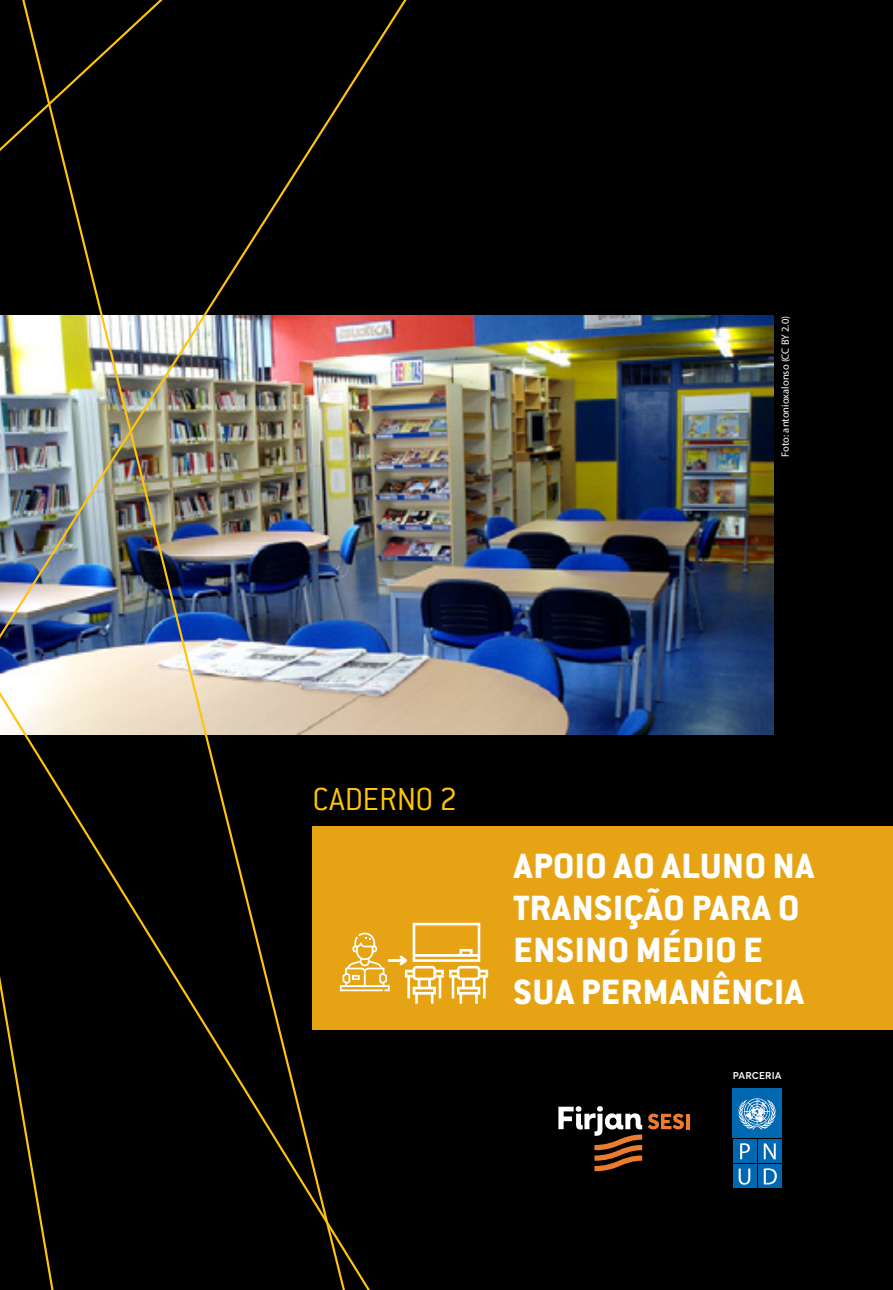
<style>
.page{position:relative;width:893px;height:1290px;background:#000}
.page>*{position:absolute;margin:0;border:0;box-sizing:border-box;transform-origin:0 0}
.t1{font:700 38.5px/42px "Conduit ITC Extra";letter-spacing:.015em;color:#fff}
.t2{font:35px "Conduit ITC Light";color:#ffc50c}
.t3{font:10.5px "Myriad Pro";color:#fff}
.t4{font:600 9.8px "Averta";letter-spacing:.015em;color:#fff}
</style>
<div class="page">
<img style="left:458px;top:316px;width:315px;height:419px">
<div style="left:313px;top:826px;width:580px;height:203px;background:#e6a415"></div>
<svg style="left:458px;top:923px;width:30px;height:80px"></svg>
<div style="left:733px;top:1139px;width:23px;height:24px;background:#0067b1"></div>
<svg style="left:740px;top:1143px;width:10px;height:16px"></svg>
<div style="left:758px;top:1139px;width:24px;height:24px;background:#0067b1"></div>
<svg style="left:764px;top:1143px;width:12px;height:16px"></svg>
<div style="left:733px;top:1164px;width:23px;height:24px;background:#0067b1"></div>
<svg style="left:739px;top:1168px;width:11px;height:16px"></svg>
<div style="left:758px;top:1164px;width:24px;height:24px;background:#0067b1"></div>
<svg style="left:764px;top:1168px;width:13px;height:16px"></svg>
<div style="left:733px;top:1089px;width:49px;height:49px;background:#0067b1"></div>
<svg style="left:738px;top:1098px;width:38px;height:32px"></svg>
<svg style="left:648px;top:1113px;width:36px;height:16px"></svg>
<hr style="left:686px;top:1114px;width:4px;height:15px;background:#ec7d2f">
<svg style="left:558px;top:1106px;width:84px;height:65px"></svg>
<img style="left:0;top:0;width:458px;height:1290px">
<p class="t3" style="left:779px;top:457px;width:142px;rotate:-90deg">Foto: antonioxalonso (CC BY 2.0)</p>
<p class="t2" style="left:313px;top:777px;width:146px">CADERNO 2</p>
<p class="t1" style="left:513px;top:843px;width:303px">APOIO AO ALUNO NA<br>TRANSIÇÃO PARA O<br>ENSINO MÉDIO E<br>SUA PERMANÊNCIA</p>
<p class="t4" style="left:733px;top:1069px;width:50px">PARCERIA</p>
</div>
